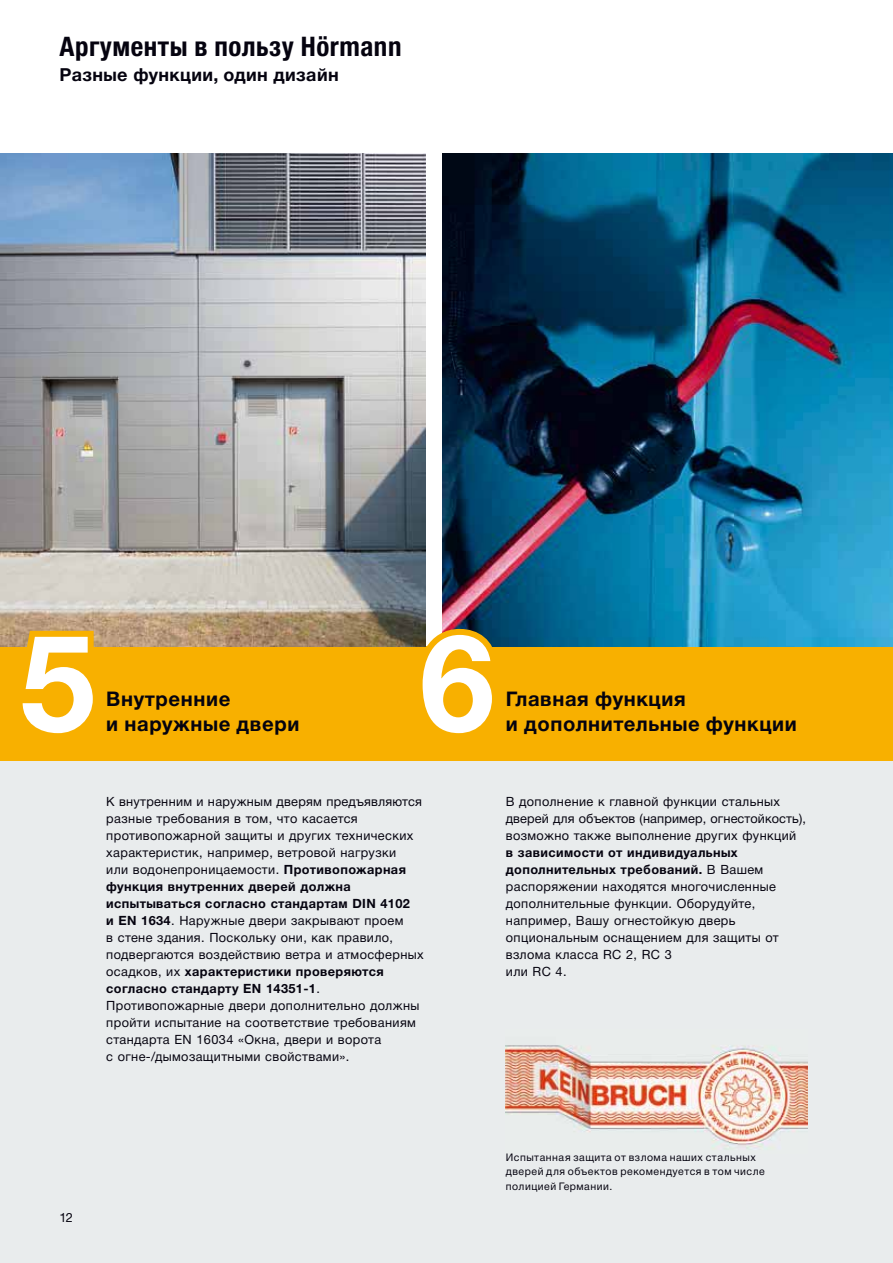
<style>
.page{position:relative;width:893px;height:1263px;background:#fff}
.page>*{position:absolute;margin:0;border:0;box-sizing:border-box;transform-origin:0 0}
.t1{font:700 135px "Hoermann Helvetica Neue";color:#fff}
.t2{font:700 condensed 27px "Hoermann Helvetica Neue";letter-spacing:.02em;color:#05030f}
.t3{font:700 20.25px/25.5px "Hoermann Helvetica Neue";letter-spacing:.03em;color:#05030f}
.t4{font:700 18px "Hoermann Helvetica Neue";letter-spacing:.02em;color:#05030f}
.t5{font:12.75px/17px "Hoermann Helvetica Neue Rm";letter-spacing:.03em;color:#05030f}
.t6{font:700 12.75px/17px "Hoermann Helvetica Neue";letter-spacing:.03em;color:#05030f}
.t7{font:10.5px/14.9px "Hoermann Helvetica Neue Rm";letter-spacing:.05em;color:#05030f}
.s1{font-family:"Hoermann Helvetica Neue";font-weight:700}
.s2{font-family:"Hoermann Helvetica Neue Rm";font-weight:400}
</style>
<div class="page">
<div style="left:0;top:153px;width:893px;height:1110px;background:#e9eced"></div>
<div style="left:425px;top:153px;width:17px;height:557px;background:#fff"></div>
<div style="left:0;top:646px;width:893px;height:115px;background:#f8b000"></div>
<img style="left:442px;top:153px;width:451px;height:493px">
<img style="left:0;top:153px;width:425px;height:493px">
<img style="left:506px;top:1045px;width:302px;height:104px">
<svg style="left:411px;top:623px;width:93px;height:24px;background:#877a48"></svg>
<svg style="left:10px;top:625px;width:95px;height:22px;background:#d3a345"></svg>
<h2 class="t2" style="left:60px;top:30px;width:343px">Аргументы в пользу Hörmann</h2>
<h3 class="t4" style="left:60px;top:68px;width:281px">Разные функции, один дизайн</h3>
<h1 class="t1" style="left:20px;top:635px;width:77px">5</h1>
<h1 class="t1" style="left:420px;top:635px;width:77px">6</h1>
<h3 class="t3" style="left:106px;top:688px;width:195px">Внутренние<br>и наружные двери</h3>
<h3 class="t3" style="left:506px;top:688px;width:181px">Главная функция</h3>
<h3 class="t3" style="left:506px;top:713px;width:292px">и дополнительные функции</h3>
<p class="t5" style="left:106px;top:794px;width:317px">К внутренним и наружным дверям предъявляются разные требования в том, что касается противопожарной защиты и других технических характеристик, например, ветровой нагрузки<br>или водонепроницаемости. <span class="s1">Противопожарная</span></p>
<p class="t6" style="left:106px;top:879px;width:305px">функция внутренних дверей должна испытываться согласно стандартам DIN 4102</p>
<p class="t5" style="left:106px;top:913px;width:319px"><span class="s1">и EN 1634</span>. Наружные двери закрывают проем<br>в стене здания. Поскольку они, как правило, подвергаются воздействию ветра и атмосферных</p>
<p class="t6" style="left:106px;top:964px;width:279px"><span class="s2">осадков, их</span> характеристики проверяются согласно стандарту EN 14351-1<span class="s2">.</span></p>
<p class="t5" style="left:106px;top:998px;width:315px">Противопожарные двери дополнительно должны пройти испытание на соответствие требованиям стандарта EN 16034 «Окна, двери и ворота<br>с огне-/дымозащитными свойствами».</p>
<p class="t5" style="left:60px;top:1210px;width:15px">12</p>
<p class="t5" style="left:506px;top:794px;width:302px">В дополнение к главной функции стальных дверей для объектов (например, огнестойкость), возможно также выполнение других функций</p>
<p class="t6" style="left:506px;top:845px;width:259px">в зависимости от индивидуальных дополнительных требований. <span class="s2">В Вашем</span></p>
<p class="t5" style="left:506px;top:879px;width:274px">распоряжении находятся многочисленные дополнительные функции. Оборудуйте, например, Вашу огнестойкую дверь опциональным оснащением для защиты от взлома класса RC 2, RC 3<br>или RC 4.</p>
<p class="t7" style="left:506px;top:1150px;width:260px">Испытанная защита от взлома наших стальных дверей для объектов рекомендуется в том числе полицией Германии.</p>
</div>
